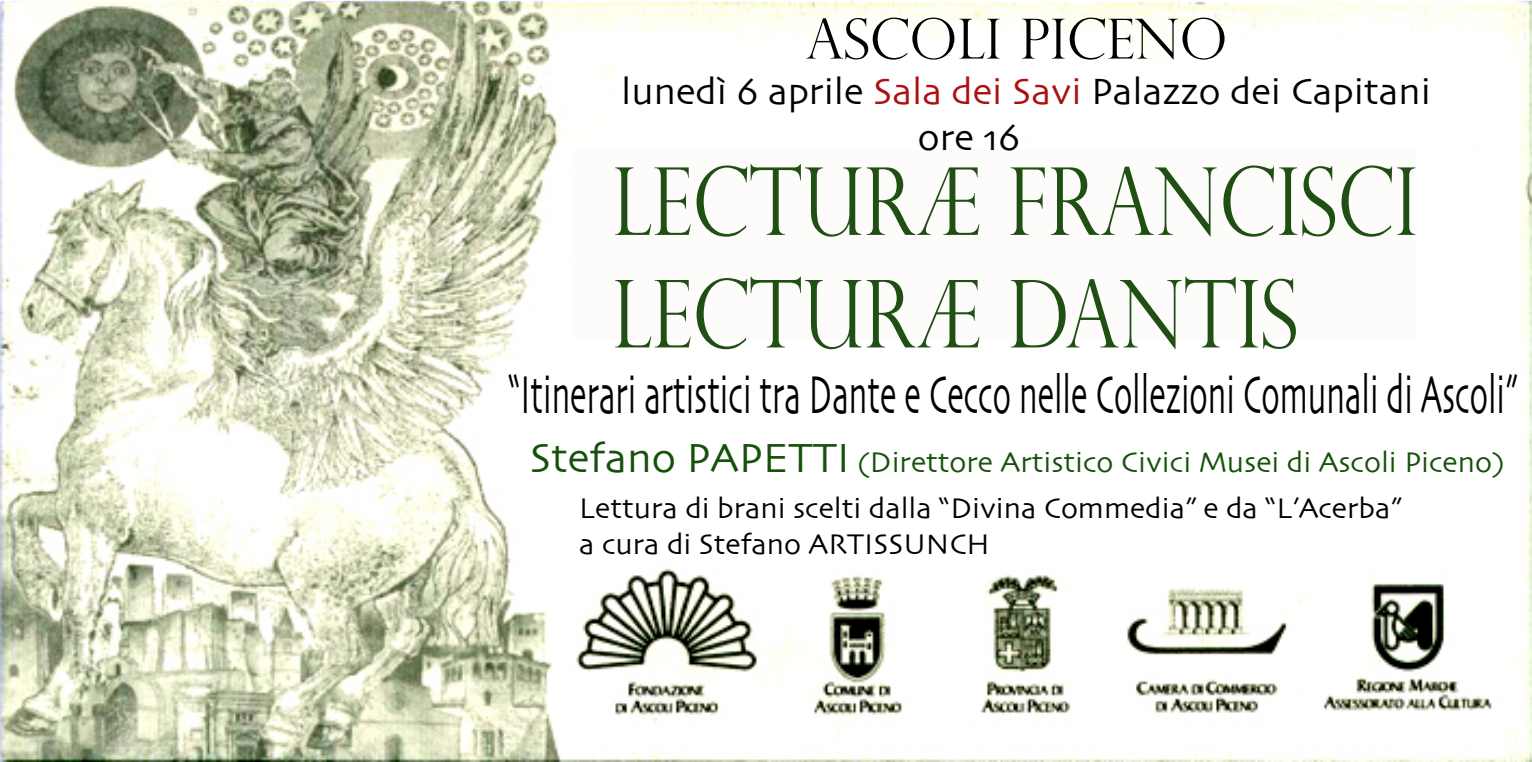
<style>
.page{position:relative;width:1532px;height:762px;background:#fff}
.page>*{position:absolute;margin:0;border:0;box-sizing:border-box;transform-origin:0 0}
.t1{font:300 93.6px/112.5px "Perpetua Titling";color:#1f4f13;scale:.85 1}
.t2{font:55.5px "Skia";color:#000;scale:.58 1}
.t3{font:300 55.2px "Perpetua Titling";color:#000}
.t4{font:38.4px/45.9px "Skia";color:#000}
.t5{font:29.7px/46.5px "Skia";color:#000}
.s1{color:#ad1010}
.s2{font-size:42.6px;color:#16510b}
.s3{color:#16510b}
</style>
<div class="page">
<img style="left:0;top:1px;width:1531px;height:760px">
<h3 class="t3" style="left:806px;top:6px;width:423px">ASCOLI PICENO</h3>
<p class="t4" style="left:918px;top:70px;width:514px;text-indent:-297px">lunedì 6 aprile <span class="s1">Sala dei Savi</span> Palazzo dei Capitani ore 16</p>
<h1 class="t1" style="left:612px;top:144px;width:950px">LECTURÆ FRANCISCI<br>LECTURÆ DANTIS</h1>
<h2 class="t2" style="left:509px;top:361px;width:1740px">“Itinerari artistici tra Dante e Cecco nelle Collezioni Comunali di Ascoli”</h2>
<p class="t5" style="left:579px;top:440px;width:926px;text-indent:-49px"><span class="s2">Stefano PAPETTI</span> <span class="s3">(Direttore Artistico Civici Musei di Ascoli Piceno)<br></span>Lettura di brani scelti dalla “Divina Commedia” e da “L’Acerba”</p>
<p class="t5" style="left:579px;top:522px;width:412px">a cura di Stefano ARTISSUNCH</p>
</div>
